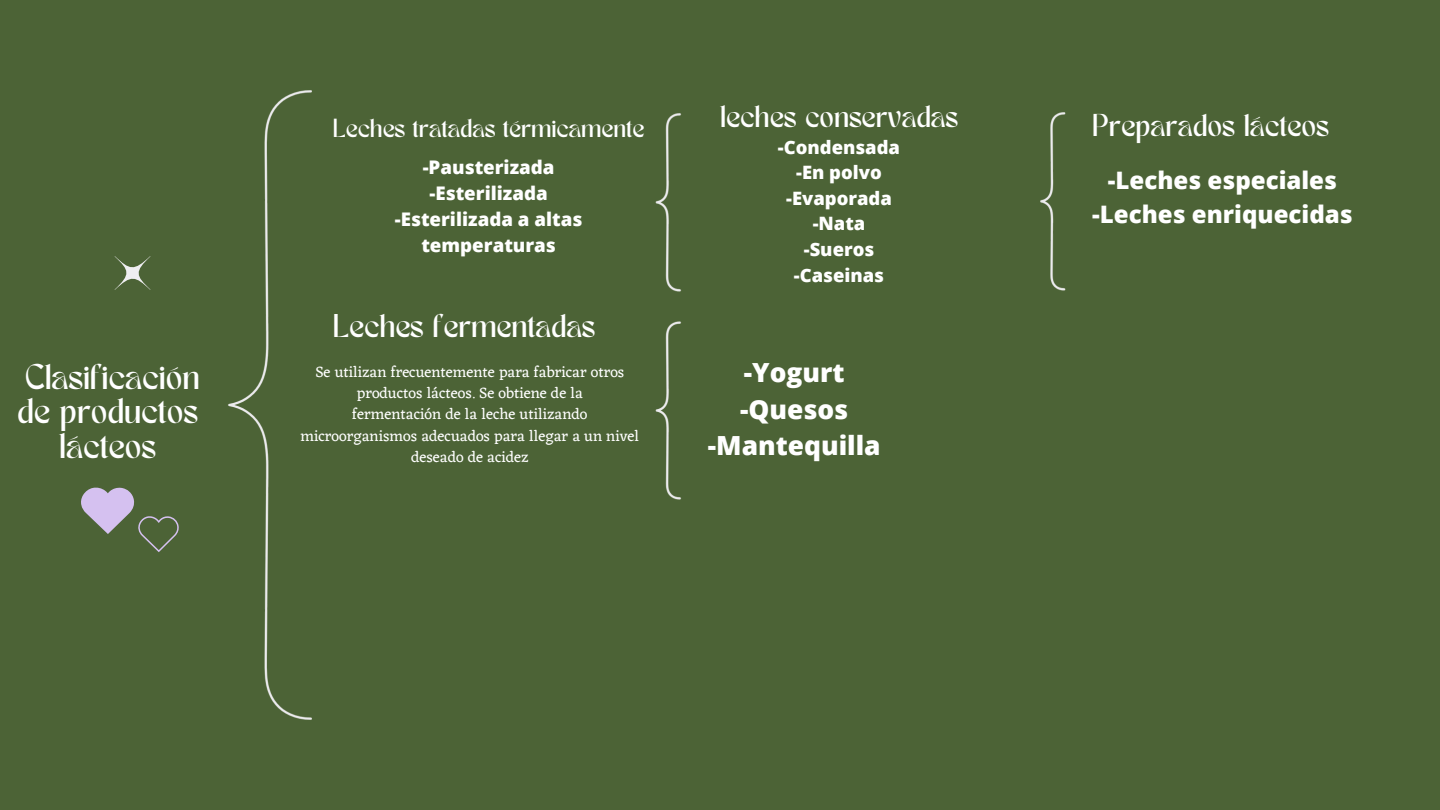
<style>
.page{position:relative;width:1440px;height:810px;background:#4c6336}
.page>*{position:absolute;margin:0;border:0;box-sizing:border-box;transform-origin:0 0}
.t1{font:800 26.3px "Open Sans";color:#fff}
.t2{font:25px/34.5px "TAN MERINGUE";color:#fff;text-align:center}
.t3{font:800 24.1px "Open Sans";color:#fff}
.t4{font:23px "TAN MERINGUE";color:#fff}
.t5{font:22.1px "TAN MERINGUE";color:#fff}
.t6{font:21.7px "TAN MERINGUE";color:#fff}
.t7{font:800 18.7px/26px "Open Sans";color:#fff;text-align:center}
.t8{font:800 18.4px "Open Sans";color:#fff}
.t9{font:18.3px "TAN MERINGUE";color:#fff}
.t10{font:15.5px/21.2px "Eczar";color:#fff;text-align:center}
</style>
<div class="page">
<img style="left:228px;top:90px;width:84px;height:630px">
<img style="left:655px;top:113px;width:26px;height:177px">
<img style="left:1040px;top:112px;width:26px;height:179px">
<img style="left:655px;top:290px;width:26px;height:210px">
<svg style="left:115px;top:256px;width:35px;height:34px"></svg>
<svg style="left:81px;top:488px;width:98px;height:64px"></svg>
<p class="t2" style="left:17px;top:363px;width:184px">Clasificación de productos lácteos</p>
<p class="t9" style="left:333px;top:119px;width:313px">Leches tratadas térmicamente</p>
<p class="t7" style="left:423px;top:153px;width:133px">-Pausterizada</p>
<p class="t7" style="left:429px;top:179px;width:120px">-Esterilizada</p>
<p class="t7" style="left:395px;top:205px;width:189px">-Esterilizada a altas temperaturas</p>
<p class="t4" style="left:333px;top:314px;width:264px">Leches fermentadas</p>
<p class="t10" style="left:315px;top:361px;width:311px">Se utilizan frecuentemente para fabricar otros productos lácteos. Se obtiene de la</p>
<p class="t10" style="left:301px;top:404px;width:340px">fermentación de la leche utilizando microorganismos adecuados para llegar a un nivel</p>
<p class="t10" style="left:411px;top:446px;width:119px">deseado de acidez</p>
<p class="t6" style="left:720px;top:105px;width:240px">leches conservadas</p>
<p class="t8" style="left:778px;top:134px;width:124px">-Condensada</p>
<p class="t8" style="left:796px;top:160px;width:87px">-En polvo</p>
<p class="t8" style="left:786px;top:185px;width:107px">-Evaporada</p>
<p class="t8" style="left:813px;top:211px;width:54px">-Nata</p>
<p class="t8" style="left:804px;top:236px;width:72px">-Sueros</p>
<p class="t8" style="left:794px;top:262px;width:92px">-Caseinas</p>
<p class="t1" style="left:744px;top:354px;width:102px">-Yogurt</p>
<p class="t1" style="left:740px;top:391px;width:110px">-Quesos</p>
<p class="t1" style="left:708px;top:427px;width:174px">-Mantequilla</p>
<p class="t5" style="left:1092px;top:114px;width:238px">Preparados lácteos</p>
<p class="t3" style="left:1108px;top:164px;width:231px">-Leches especiales</p>
<p class="t3" style="left:1092px;top:197px;width:262px">-Leches enriquecidas</p>
</div>
